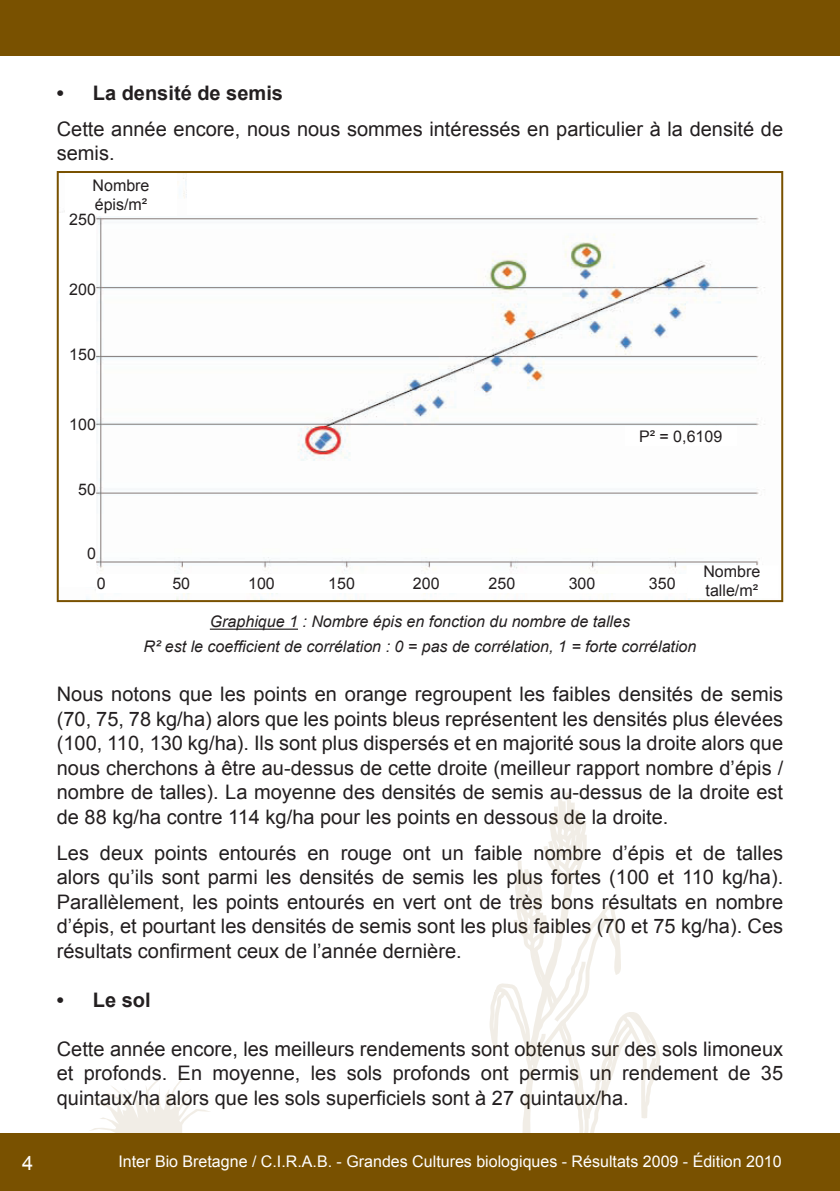
<style>
.page{position:relative;width:840px;height:1191px;background:#fff}
.page>*{position:absolute;margin:0;border:0;box-sizing:border-box;transform-origin:0 0}
.Texte{font:20px/24.6px "Arial";color:#231f20;text-align:justify}
.titre_3{font:700 20px "Arial";color:#231f20}
.Texte-2{font:20px "Arial";color:#fff}
.t1{font:16px "Arial";color:#fff}
.t2{font:16px/19.2px "Arial";color:#231f20}
.Texte-3{font:italic 16px "Arial";color:#231f20}
.légende{font:italic 16px "Arial";color:#231f20}
.t3{font:700 16px "Arial";color:#fff}
</style>
<div class="page">
<hr style="left:210px;top:628px;width:88px;height:2px;background:#231f20">
<img style="left:60px;top:178px;width:705px;height:421px">
<div style="left:57px;top:171px;width:725px;height:431px;border:2px solid #795100"></div>
<div style="left:97px;top:574px;width:589px;height:19px;background:#fff"></div>
<div style="left:187px;top:173px;width:472px;height:42px;background:#fff"></div>
<svg style="left:686px;top:565px;width:79px;height:33px"></svg>
<div style="left:65px;top:173px;width:111px;height:43px;background:#fff"></div>
<div style="left:60px;top:213px;width:36px;height:374px;background:#fff"></div>
<div style="left:624px;top:426px;width:111px;height:19px;background:#fff"></div>
<svg style="left:82px;top:1077px;width:129px;height:57px"></svg>
<div style="left:0;top:1134px;width:839px;height:57px;background:#795100"></div>
<div style="left:0;top:0;width:839px;height:55px;background:#795100"></div>
<svg style="left:488px;top:792px;width:173px;height:342px"></svg>
<p class="titre_3" style="left:57px;top:79px;width:228px">• La densité de semis</p>
<p class="Texte" style="left:57px;top:116px;width:727px">Cette année encore, nous nous sommes intéressés en particulier à la densité de semis.</p>
<p class="t2" style="left:92px;top:176px;width:58px">Nombre épis/m²</p>
<p class="t2" style="left:69px;top:210px;width:28px">250</p>
<p class="t2" style="left:69px;top:280px;width:28px">200</p>
<p class="t2" style="left:69px;top:345px;width:28px">150</p>
<p class="t2" style="left:69px;top:415px;width:28px">100</p>
<p class="t2" style="left:78px;top:479px;width:19px">50</p>
<p class="t2" style="left:87px;top:544px;width:10px">0</p>
<p class="t2" style="left:638px;top:426px;width:85px">P² = 0,6109</p>
<p class="t2" style="left:97px;top:574px;width:10px">0</p>
<p class="t2" style="left:172px;top:574px;width:19px">50</p>
<p class="t2" style="left:248px;top:574px;width:28px">100</p>
<p class="t2" style="left:328px;top:574px;width:28px">150</p>
<p class="t2" style="left:412px;top:574px;width:28px">200</p>
<p class="t2" style="left:488px;top:574px;width:28px">250</p>
<p class="t2" style="left:568px;top:574px;width:28px">300</p>
<p class="t2" style="left:648px;top:574px;width:28px">350</p>
<p class="t2" style="left:703px;top:562px;width:58px">Nombre talle/m²</p>
<p class="légende" style="left:210px;top:611px;width:421px">Graphique 1 : Nombre épis en fonction du nombre de talles</p>
<p class="Texte-3" style="left:143px;top:636px;width:554px">R² est le coefficient de corrélation : 0 = pas de corrélation, 1 = forte corrélation</p>
<p class="Texte" style="left:57px;top:682px;width:727px">Nous notons que les points en orange regroupent les faibles densités de semis (70, 75, 78 kg/ha) alors que les points bleus représentent les densités plus élevées (100, 110, 130 kg/ha). Ils sont plus dispersés et en majorité sous la droite alors que nous cherchons à être au-dessus de cette droite (meilleur rapport nombre d’épis / nombre de talles). La moyenne des densités de semis au-dessus de la droite est de 88 kg/ha contre 114 kg/ha pour les points en dessous de la droite.</p>
<p class="Texte" style="left:57px;top:840px;width:727px">Les deux points entourés en rouge ont un faible nombre d’épis et de talles alors qu’ils sont parmi les densités de semis les plus fortes (100 et 110 kg/ha).<br>Parallèlement, les points entourés en vert ont de très bons résultats en nombre d’épis, et pourtant les densités de semis sont les plus faibles (70 et 75 kg/ha). Ces résultats confirment ceux de l’année dernière.</p>
<p class="titre_3" style="left:57px;top:986px;width:95px">• Le sol</p>
<p class="Texte" style="left:57px;top:1036px;width:727px">Cette année encore, les meilleurs rendements sont obtenus sur des sols limoneux et profonds. En moyenne, les sols profonds ont permis un rendement de 35 quintaux/ha alors que les sols superficiels sont à 27 quintaux/ha.</p>
<p class="t3" style="left:27px;top:1145px;width:19px">34</p>
<p class="t1" style="left:446px;top:1145px;width:366px">Inter Bio Bretagne - Elevage laitier - Résultats 2008</p>
<p class="Texte-2" style="left:22px;top:1150px;width:13px">4</p>
<p class="t1" style="left:118px;top:1151px;width:664px">Inter Bio Bretagne / C.I.R.A.B. - Grandes Cultures biologiques - Résultats 2009 - Édition 2010</p>
</div>
